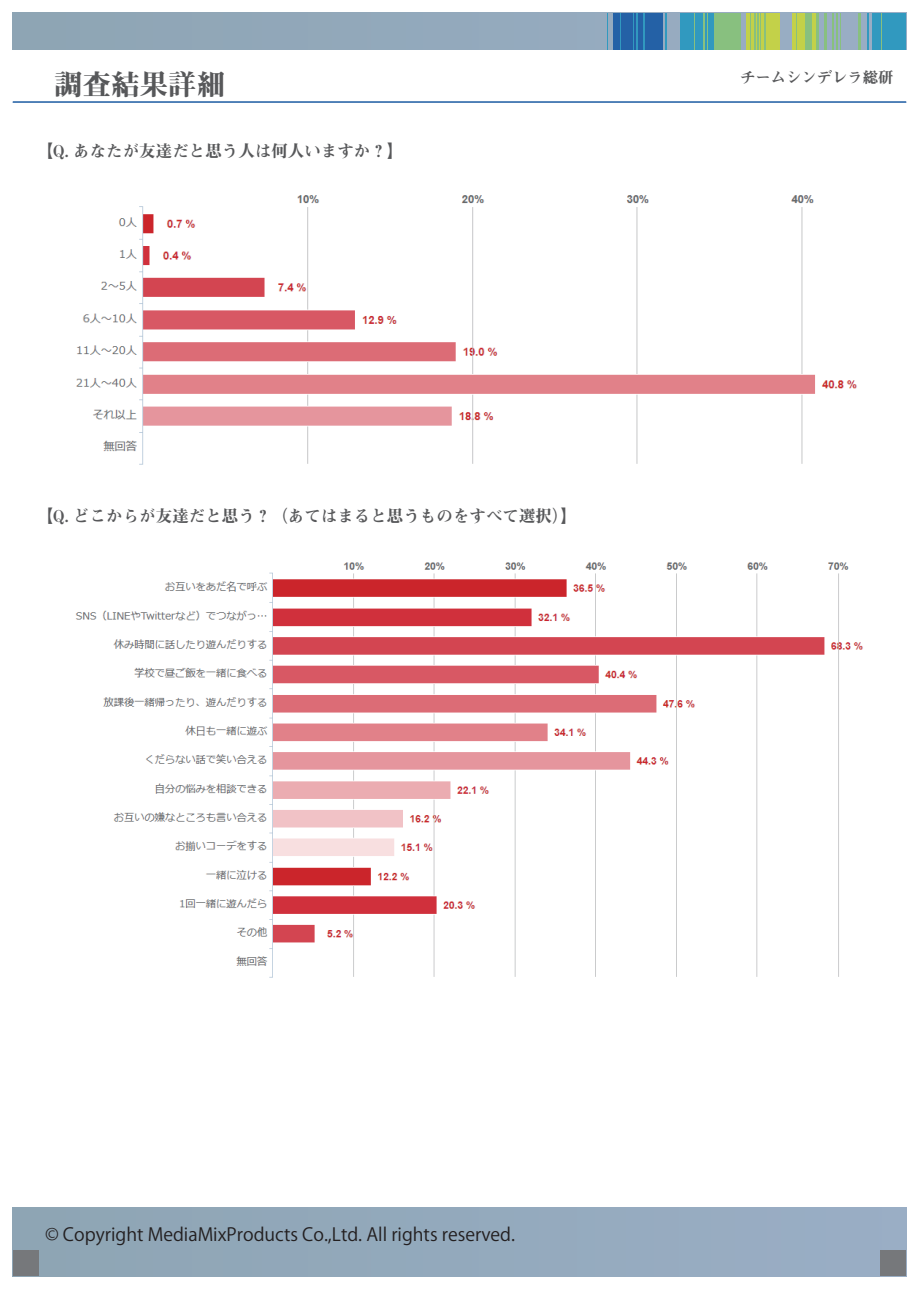
<style>
.page{position:relative;width:919px;height:1289px;background:#fff}
.page>*{position:absolute;margin:0;border:0;box-sizing:border-box;transform-origin:0 0}
.t1{font:28.5px "Midashi Min Pr 5 MA31";color:#57585a}
.t2{font:18px "Koz Go Pr 6 N";color:#231f20}
.t3{font:16.5px "Midashi Min Pr 5 MA31";color:#57585a}
.t4{font:15.3px "Midashi Min Pr 5 MA31";color:#57585a}
</style>
<div class="page">
<div style="left:13px;top:13px;width:893px;height:36px;background:#92a8ba"></div>
<div style="left:872px;top:13px;width:33px;height:36px;background:#3199bf"></div>
<div style="left:613px;top:13px;width:50px;height:36px;background:#2461a6"></div>
<div style="left:800px;top:13px;width:18px;height:36px;background:#88c07f"></div>
<hr style="left:824px;top:13px;width:2px;height:36px;background:#88c07f">
<hr style="left:857px;top:13px;width:3px;height:36px;background:#88c07f">
<hr style="left:835px;top:13px;width:2px;height:36px;background:#88c07f">
<div style="left:711px;top:13px;width:29px;height:36px;background:#88c07f"></div>
<hr style="left:636px;top:13px;width:1px;height:36px;background:#3199bf">
<div style="left:680px;top:13px;width:34px;height:36px;background:#3199bf"></div>
<div style="left:792px;top:13px;width:12px;height:36px;background:#c3d149"></div>
<div style="left:746px;top:13px;width:34px;height:36px;background:#c3d149"></div>
<hr style="left:812px;top:13px;width:4px;height:36px;background:#c3d149">
<hr style="left:866px;top:13px;width:1px;height:36px;background:#3199bf">
<hr style="left:643px;top:13px;width:1px;height:36px;background:#3199bf">
<hr style="left:644px;top:13px;width:1px;height:36px;background:#3199bf">
<hr style="left:607px;top:13px;width:1px;height:36px;background:#3199bf">
<hr style="left:633px;top:13px;width:1px;height:36px;background:#3199bf">
<hr style="left:665px;top:13px;width:1px;height:36px;background:#3199bf">
<hr style="left:620px;top:13px;width:1px;height:36px;background:#3199bf">
<hr style="left:831px;top:13px;width:1px;height:36px;background:#88c07f">
<hr style="left:764px;top:13px;width:1px;height:36px;background:#88c07f">
<hr style="left:703px;top:13px;width:1px;height:36px;background:#88c07f">
<hr style="left:757px;top:13px;width:1px;height:36px;background:#88c07f">
<hr style="left:753px;top:13px;width:2px;height:36px;background:#88c07f">
<hr style="left:795px;top:13px;width:1px;height:36px;background:#88c07f">
<hr style="left:840px;top:13px;width:1px;height:36px;background:#88c07f">
<hr style="left:881px;top:13px;width:1px;height:36px;background:#88c07f">
<hr style="left:750px;top:13px;width:1px;height:36px;background:#88c07f">
<hr style="left:694px;top:13px;width:1px;height:36px;background:#88c07f">
<hr style="left:760px;top:13px;width:1px;height:36px;background:#88c07f">
<hr style="left:707px;top:13px;width:1px;height:36px;background:#88c07f">
<div style="left:13px;top:1207px;width:893px;height:69px;background:#93a9bc"></div>
<div style="left:13px;top:1250px;width:25px;height:26px;background:#76787b"></div>
<div style="left:880px;top:1250px;width:26px;height:26px;background:#76787b"></div>
<hr style="left:13px;top:101px;width:893px;height:2px;background:#2461a6">
<img style="left:76px;top:195px;width:781px;height:270px">
<img style="left:75px;top:562px;width:788px;height:416px">
<h1 class="t1" style="left:54px;top:63px;width:173px">調査結果詳細</h1>
<p class="t4" style="left:740px;top:66px;width:155px">チームシンデレラ総研</p>
<p class="t3" style="left:37px;top:138px;width:368px">【Q. あなたが友達だと思う人は何人いますか？】</p>
<p class="t3" style="left:37px;top:503px;width:541px">【Q. どこからが友達だと思う？（あてはまると思うものをすべて選択）】</p>
<p class="t2" style="left:45px;top:1223px;width:471px">© Copyright MediaMixProducts Co.,Ltd. All rights reserved.</p>
</div>
